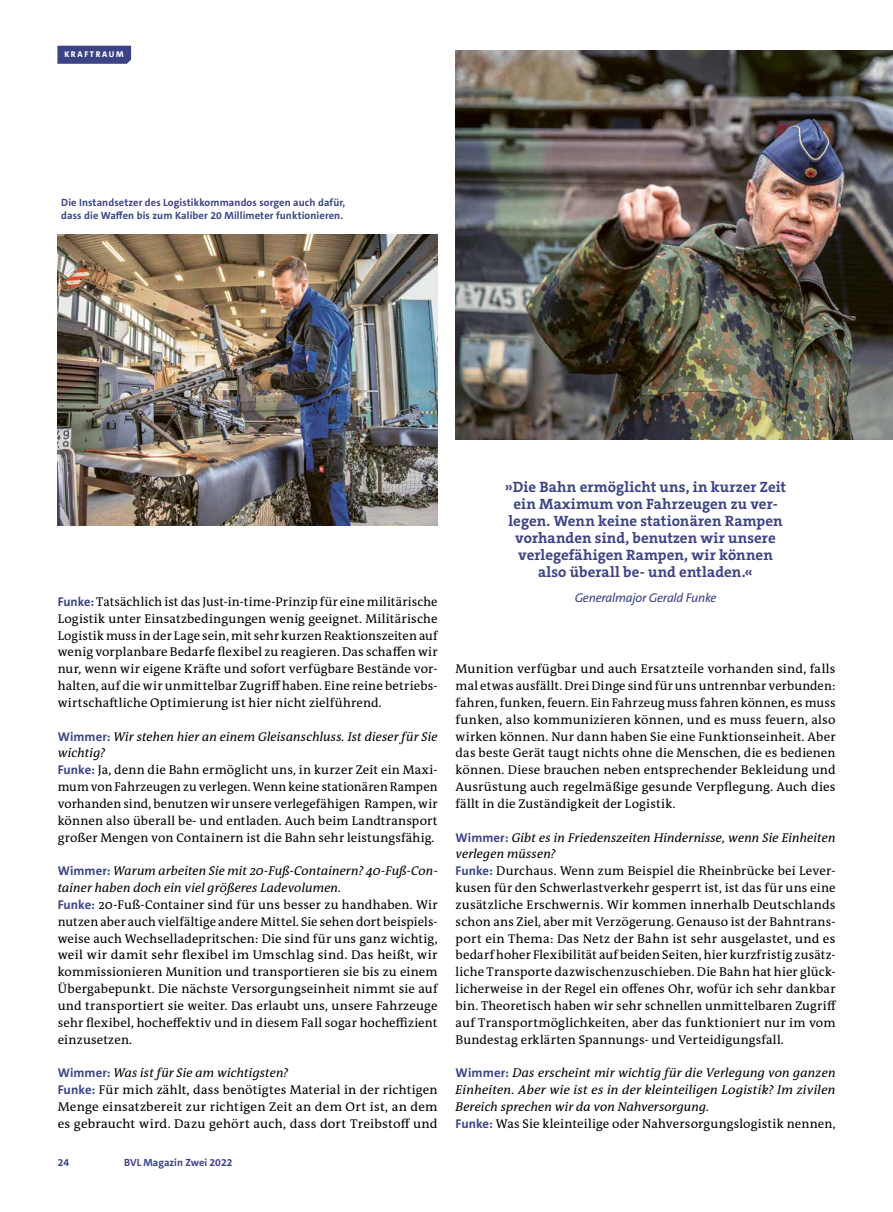
<style>
.page{position:relative;width:893px;height:1212px;background:#fff}
.page>*{position:absolute;margin:0;border:0;box-sizing:border-box;transform-origin:0 0}
.t1{font:700 15px/16.8px "The Serif C5";letter-spacing:.005em;color:#3c4385;text-align:center}
.t2{font:12.75px/16.8px "The Antiqua B W5 Plain";letter-spacing:.015em;color:#000}
.t3{font:italic 12.75px/16.8px "The Antiqua B W5 Plain";letter-spacing:.01em;color:#000}
.t4{font:italic 12.75px "The Sans C5";letter-spacing:-.02em;color:#3c4385}
.t5{font:700 10.5px/12.6px "The Sans C5";letter-spacing:.01em;color:#3c4385}
.t6{font:800 8.4px "The Sans C5";letter-spacing:.19em;color:#fff}
.s1{font-family:"The Sans C5";font-weight:700;color:#3c4385}
.s2{font-style:italic}
.s3{font-family:"The Sans C5";font-weight:700;font-style:normal;color:#3c4385}
.s4{font-style:normal}
</style>
<div class="page">
<img style="left:58px;top:235px;width:379px;height:291px">
<img style="left:456px;top:50px;width:437px;height:390px">
<svg style="left:57px;top:46px;width:74px;height:18px"></svg>
<p class="t6" style="left:64px;top:48px;width:61px">KRAFTRAUM</p>
<p class="t5" style="left:61px;top:196px;width:286px">Die Instandsetzer des Logistikkommandos sorgen auch dafür, dass die Waffen bis zum Kaliber 20 Millimeter funktionieren.</p>
<p class="t2" style="left:58px;top:593px;width:381px;text-align:justify"><span class="s1">Funke:</span> Tatsächlich ist das Just-in-time-Prinzip für eine militärische Logistik unter Einsatzbedingungen wenig geeignet. Militärische Logistik muss in der Lage sein, mit sehr kurzen Reaktionszeiten auf wenig vorplanbare Bedarfe flexibel zu reagieren. Das schaffen wir nur, wenn wir eigene Kräfte und sofort verfügbare Bestände vor&shy;halten, auf die wir unmittelbar Zugriff haben. Eine reine betriebs&shy;wirtschaftliche Optimierung ist hier nicht zielführend.</p>
<p class="t2" style="left:58px;top:728px;width:381px"><span class="s1">Wimmer:</span> <span class="s2">Wir stehen hier an einem Gleisanschluss. Ist dieser für Sie wichtig?<br></span><span class="s1">Funke:</span> Ja, denn die Bahn ermöglicht uns, in kurzer Zeit ein Maxi&shy;mum von Fahrzeugen zu verlegen. Wenn keine stationären Rampen vorhanden sind, benutzen wir unsere verlegefähigen Rampen, wir können also überall be- und entladen. Auch beim Landtransport großer Mengen von Containern ist die Bahn sehr leistungsfähig.</p>
<p class="t2" style="left:58px;top:863px;width:381px"><span class="s1">Wimmer:</span> <span class="s2">Warum arbeiten Sie mit 20-Fuß-Containern? 40-Fuß-Con&shy;tainer haben doch ein viel größeres Ladevolumen.<br></span><span class="s1">Funke:</span> 20-Fuß-Container sind für uns besser zu handhaben. Wir nutzen aber auch vielfältige andere Mittel. Sie sehen dort beispiels&shy;weise auch Wechselladepritschen: Die sind für uns ganz wichtig, weil wir damit sehr flexibel im Umschlag sind. Das heißt, wir kommissionieren Munition und transportieren sie bis zu einem Übergabepunkt. Die nächste Versorgungseinheit nimmt sie auf und transportiert sie weiter. Das erlaubt uns, unsere Fahrzeuge sehr flexibel, hocheffektiv und in diesem Fall sogar hocheffizient einzusetzen.</p>
<p class="t2" style="left:58px;top:1065px;width:381px"><span class="s1">Wimmer:</span> <span class="s2">Was ist für Sie am wichtigsten?<br></span><span class="s1">Funke:</span> Für mich zählt, dass benötigtes Material in der richtigen Menge einsatzbereit zur richtigen Zeit an dem Ort ist, an dem es gebraucht wird. Dazu gehört auch, dass dort Treibstoff und</p>
<p class="t5" style="left:58px;top:1156px;width:13px">24</p>
<p class="t5" style="left:124px;top:1156px;width:110px">BVL Magazin Zwei 2022</p>
<p class="t1" style="left:505px;top:479px;width:283px">»Die Bahn ermöglicht uns, in kurzer Zeit ein Maximum von Fahrzeugen zu ver&shy;legen. Wenn keine stationären Rampen vorhanden sind, benutzen wir unsere verlegefähigen Rampen, wir können also überall be- und entladen.«</p>
<p class="t4" style="left:575px;top:589px;width:143px">Generalmajor Gerald Funke</p>
<p class="t2" style="left:456px;top:661px;width:381px;text-align:justify">Munition verfügbar und auch Ersatzteile vorhanden sind, falls mal etwas ausfällt. Drei Dinge sind für uns untrennbar verbunden: fahren, funken, feuern. Ein Fahrzeug muss fahren können, es muss funken, also kommunizieren können, und es muss feuern, also wirken können. Nur dann haben Sie eine Funktionseinheit. Aber das beste Gerät taugt nichts ohne die Menschen, die es bedienen können. Diese brauchen neben entsprechender Bekleidung und Ausrüstung auch regelmäßige gesunde Verpflegung. Auch dies fällt in die Zuständigkeit der Logistik.</p>
<p class="t2" style="left:456px;top:829px;width:382px"><span class="s1">Wimmer:</span> <span class="s2">Gibt es in Friedenszeiten Hindernisse, wenn Sie Einheiten verlegen müssen?<br></span><span class="s1">Funke:</span> Durchaus. Wenn zum Beispiel die Rheinbrücke bei Lever&shy;kusen für den Schwerlastverkehr gesperrt ist, ist das für uns eine zusätzliche Erschwernis. Wir kommen innerhalb Deutschlands schon ans Ziel, aber mit Verzögerung. Genauso ist der Bahntrans&shy;port ein Thema: Das Netz der Bahn ist sehr ausgelastet, und es bedarf hoher Flexibilität auf beiden Seiten, hier kurzfristig zusätz&shy;liche Transporte dazwischenzuschieben. Die Bahn hat hier glück&shy;licherweise in der Regel ein offenes Ohr, wofür ich sehr dankbar bin. Theoretisch haben wir sehr schnellen unmittelbaren Zugriff auf Transportmöglichkeiten, aber das funktioniert nur im vom Bundestag erklärten Spannungs- und Verteidigungsfall.</p>
<p class="t3" style="left:456px;top:1065px;width:381px"><span class="s3">Wimmer:</span> Das erscheint mir wichtig für die Verlegung von ganzen Einheiten. Aber wie ist es in der kleinteiligen Logistik? Im zivilen Bereich sprechen wir da von Nahversorgung.<br><span class="s3">Funke:</span> <span class="s4">Was Sie kleinteilige oder Nahversorgungslogistik nennen,</span></p>
</div>
